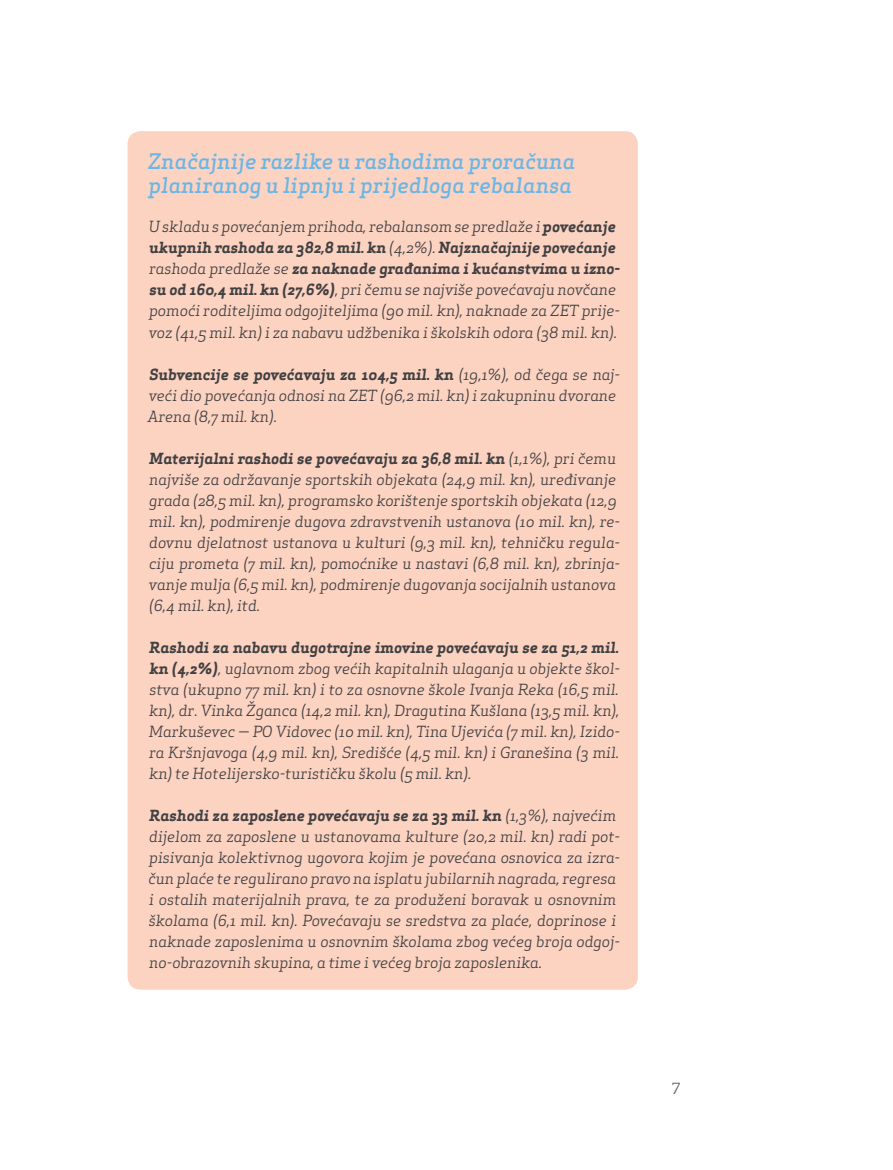
<style>
.page{position:relative;width:893px;height:1170px;background:#fff}
.page>*{position:absolute;margin:0;border:0;box-sizing:border-box;transform-origin:0 0}
.t1{font:italic 500 21px/24px "Apex Serif";color:#6bb6e5}
.t2{font:italic 15px/21px "Apex Serif";color:#414042}
.t3{font:15px "Apex Serif";color:#58595b}
.s1{font-weight:700}
</style>
<div class="page">
<div style="left:128px;top:131px;width:510px;height:858px;background:#fcd3c1;border-radius:13px"></div>
<h1 class="t1" style="left:148px;top:149px;width:429px">Značajnije razlike u rashodima proračuna planiranog u lipnju i prijedloga rebalansa</h1>
<p class="t2" style="left:149px;top:216px;width:473px">U skladu s povećanjem prihoda, rebalansom se predlaže i <span class="s1">povećanje ukupnih rashoda za 382,8 mil. kn</span> (4,2%). <span class="s1">Najznačajnije povećanje </span>rashoda predlaže se <span class="s1">za naknade građanima i kućanstvima u izno&shy;su od 160,4 mil. kn (27,6%)</span>, pri čemu se najviše povećavaju novčane pomoći roditeljima odgojiteljima (90 mil. kn), naknade za ZET prije&shy;voz (41,5 mil. kn) i za nabavu udžbenika i školskih odora (38 mil. kn).</p>
<p class="t2" style="left:148px;top:363px;width:474px"><span class="s1">Subvencije se povećavaju za 104,5 mil. kn</span> (19,1%), od čega se naj&shy;veći dio povećanja odnosi na ZET (96,2 mil. kn) i zakupninu dvorane<br>Arena (8,7 mil. kn).</p>
<p class="t2" style="left:149px;top:447px;width:473px"><span class="s1">Materijalni rashodi se povećavaju za 36,8 mil. kn</span> (1,1%), pri čemu najviše za održavanje sportskih objekata (24,9 mil. kn), uređivanje grada (28,5 mil. kn), programsko korištenje sportskih objekata (12,9 mil. kn), podmirenje dugova zdravstvenih ustanova (10 mil. kn), re&shy;dovnu djelatnost ustanova u kulturi (9,3 mil. kn), tehničku regula&shy;ciju prometa (7 mil. kn), pomoćnike u nastavi (6,8 mil. kn), zbrinja&shy;vanje mulja (6,5 mil. kn), podmirenje dugovanja socijalnih ustanova (6,4 mil. kn), itd.</p>
<p class="t2" style="left:149px;top:636px;width:473px;text-align:justify"><span class="s1">Rashodi za nabavu dugotrajne imovine povećavaju se za 51,2 mil. kn (4,2%)</span>, uglavnom zbog većih kapitalnih ulaganja u objekte škol&shy;stva (ukupno 77 mil. kn) i to za osnovne škole Ivanja Reka (16,5 mil. kn), dr. Vinka Žganca (14,2 mil. kn), Dragutina Kušlana (13,5 mil. kn), Markuševec — PO Vidovec (10 mil. kn), Tina Ujevića (7 mil. kn), Izido&shy;ra Kršnjavoga (4,9 mil. kn), Središće (4,5 mil. kn) i Granešina (3 mil. kn) te Hotelijersko-turističku školu (5 mil. kn).</p>
<p class="t2" style="left:148px;top:804px;width:473px"><span class="s1">Rashodi za zaposlene povećavaju se za 33 mil. kn</span> (1,3%), najvećim dijelom za zaposlene u ustanovama kulture (20,2 mil. kn) radi pot&shy;pisivanja kolektivnog ugovora kojim je povećana osnovica za izra&shy;čun plaće te regulirano pravo na isplatu jubilarnih nagrada, regresa i ostalih materijalnih prava, te za produženi boravak u osnovnim školama (6,1 mil. kn). Povećavaju se sredstva za plaće, doprinose i naknade zaposlenima u osnovnim školama zbog većeg broja odgoj&shy;no-obrazovnih skupina, a time i većeg broja zaposlenika.</p>
<p class="t3" style="left:672px;top:1078px;width:10px">7</p>
</div>
